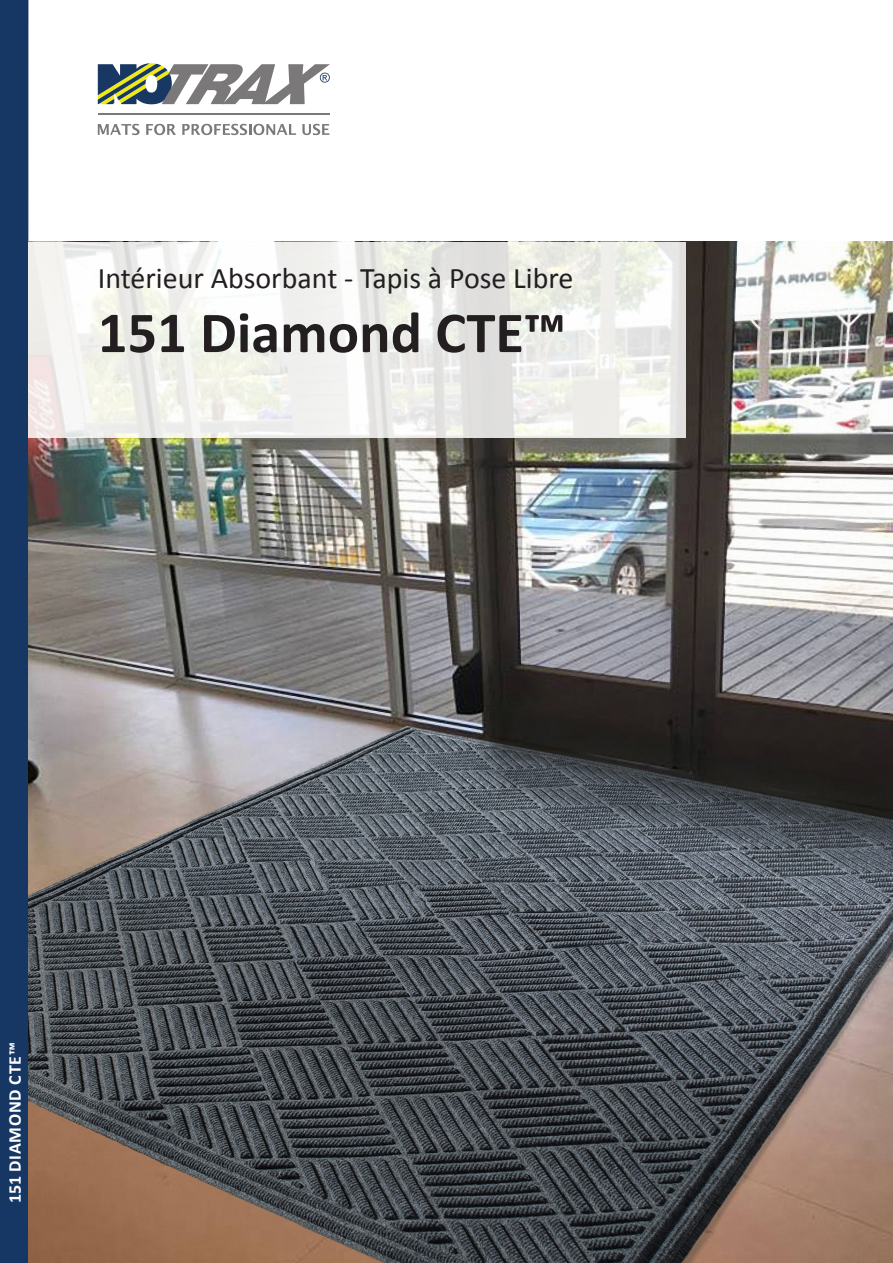
<style>
.page{position:relative;width:893px;height:1263px;background:#fff}
.page>*{position:absolute;margin:0;border:0;box-sizing:border-box;transform-origin:0 0}
.t1{font:700 58.5px "Calibri";color:#231f20}
.t2{font:30px "Calibri";color:#231f20}
.t3{font:700 18px "Calibri";letter-spacing:.04em;color:#fff}
</style>
<div class="page">
<hr style="left:98px;top:113px;width:232px;height:2px;background:#7a7878">
<svg style="left:98px;top:124px;width:42px;height:11px"></svg>
<svg style="left:146px;top:124px;width:30px;height:11px"></svg>
<svg style="left:182px;top:124px;width:114px;height:11px"></svg>
<svg style="left:302px;top:124px;width:27px;height:11px"></svg>
<svg style="left:98px;top:63px;width:232px;height:41px"></svg>
<div style="left:0;top:0;width:28px;height:1263px;background:#163763"></div>
<img style="left:28px;top:242px;width:865px;height:1021px">
<svg style="left:28px;top:242px;width:658px;height:195px;fill:#f0f0eb"></svg>
<p class="t2" style="left:98px;top:259px;width:477px">Intérieur Absorbant - Tapis à Pose Libre</p>
<p class="t1" style="left:98px;top:295px;width:470px">151 Diamond CTE™</p>
<p class="t3" style="left:3px;top:1203px;width:162px;rotate:-90deg">151 DIAMOND CTE™</p>
</div>
